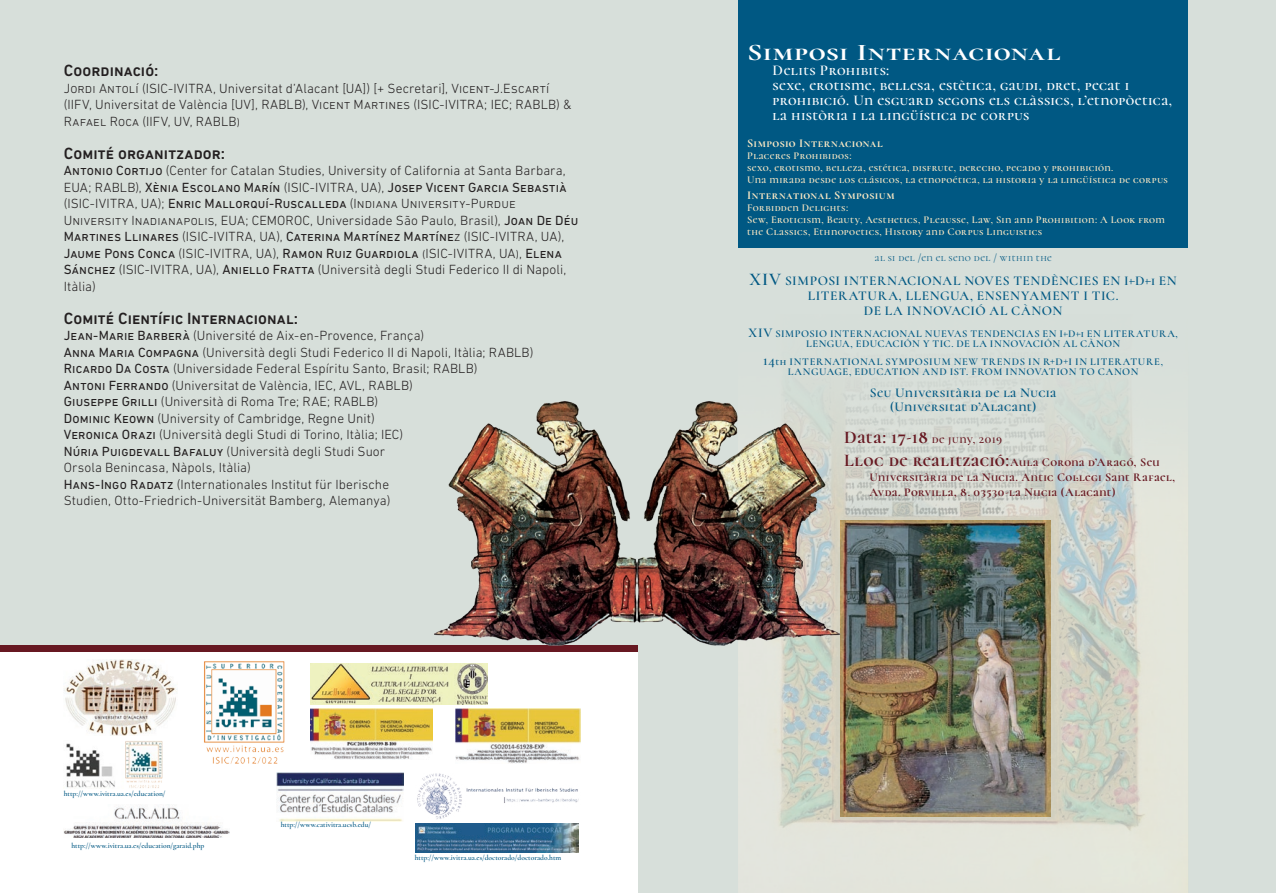
<style>
.page{position:relative;width:1276px;height:893px;background:#d7dfda}
.page>*{position:absolute;margin:0;border:0;box-sizing:border-box;transform-origin:0 0}
.t1{font:700 24px "Cormorant SC";letter-spacing:.02em;color:#fff;scale:1.25 1}
.t2{font:500 16.5px "DIN Next LT Pro";letter-spacing:.005em;color:#231f20}
.t3{font:600 15px/15px "Cormorant Unicase";letter-spacing:.025em;color:#fff}
.t4{font:300 13.5px/16.5px "DIN Next LT Pro";letter-spacing:.005em;color:#231f20}
.t5{font:600 13.5px/15px "Cormorant Unicase";letter-spacing:.04em;color:#005883;text-align:center}
.t6{font:700 12px/15px "Cormorant Unicase";letter-spacing:.03em;color:#671821}
.t7{font:700 12px "Cormorant SC";letter-spacing:.035em;color:#feeac5}
.t8{font:600 12px "Cormorant Unicase";letter-spacing:.04em;color:#671821}
.t9{font:600 10.5px/12px "Cormorant Unicase";letter-spacing:.04em;color:#feeac5}
.t10{font:600 10.5px/10.5px "Cormorant Unicase";letter-spacing:.05em;color:#005883;text-align:center}
.t11{font:10.5px "Cormorant Unicase";letter-spacing:.045em;color:#005883}
.t12{font:600 7.5px "Cormorant";color:#005883}
.s1{font-weight:400}
.s2{font-size:18px}
.s3{font-size:13.5px}
.s4{font-weight:700;font-size:18px}
</style>
<div class="page">
<div style="left:738px;top:0;width:450px;height:247px;background:#005883"></div>
<div style="left:0;top:645px;width:638px;height:7px;background:#671821"></div>
<img style="left:738px;top:390px;width:450px;height:503px">
<img style="left:840px;top:520px;width:210px;height:296px">
<div style="left:0;top:652px;width:638px;height:241px;background:#fff"></div>
<img style="left:456px;top:708px;width:124px;height:55px">
<img style="left:64px;top:806px;width:165px;height:32px">
<img style="left:204px;top:661px;width:81px;height:103px">
<img style="left:66px;top:743px;width:49px;height:45px">
<img style="left:310px;top:663px;width:178px;height:41px">
<img style="left:310px;top:708px;width:123px;height:52px">
<img style="left:417px;top:773px;width:162px;height:46px">
<img style="left:276px;top:773px;width:127px;height:48px">
<img style="left:415px;top:823px;width:163px;height:29px">
<img style="left:64px;top:659px;width:113px;height:77px">
<img style="left:125px;top:741px;width:38px;height:47px">
<img style="left:434px;top:401px;width:406px;height:244px">
<p class="t2" style="left:64px;top:61px;width:96px">Coordinació:</p>
<p class="t4" style="left:64px;top:80px;width:509px">Jordi Antolí (ISIC-IVITRA, Universitat d’Alacant [UA]) [+ Secretari], Vicent-J.Escartí (IIFV, Universitat de València [UV], RABLB), Vicent Martines (ISIC-IVITRA; IEC; RABLB) &amp;<br>Rafael Roca (IIFV, UV, RABLB)</p>
<p class="t2" style="left:64px;top:143px;width:163px">Comité organitzador:</p>
<p class="t4" style="left:64px;top:162px;width:516px"><span class="s1">Antonio Cortijo</span> (Center for Catalan Studies, University of California at Santa Barbara, EUA; RABLB), <span class="s1">Xènia Escolano Marín</span> (ISIC-IVITRA, UA), <span class="s1">Josep Vicent Garcia Sebastià </span>(ISIC-IVITRA, UA); <span class="s1">Enric Mallorquí-Ruscalleda</span> (Indiana University-Purdue University Inadianapolis, EUA; CEMOROC, Universidade São Paulo, Brasil), <span class="s1">Joan De Déu Martines Llinares</span> (ISIC-IVITRA, UA), <span class="s1">Caterina Martínez Martíne</span>z (ISIC-IVITRA, UA), <span class="s1">Jaume Pons Conca</span> (ISIC-IVITRA, UA), <span class="s1">Ramon Ruiz Guardiola</span> (ISIC-IVITRA, UA), <span class="s1">Elena Sánchez</span> (ISIC-IVITRA, UA), <span class="s1">Aniello Fratta</span> (Università degli Studi Federico II di Napoli, Itàlia)</p>
<p class="t2" style="left:64px;top:308px;width:236px">Comité Científic Internacional:</p>
<p class="t4" style="left:64px;top:327px;width:362px"><span class="s1">Jean-Marie Barberà</span> (Université de Aix-en-Provence, França)</p>
<p class="t4" style="left:64px;top:344px;width:471px"><span class="s1">Anna Maria Compagna</span> (Università degli Studi Federico II di Napoli, Itàlia; RABLB)</p>
<p class="t4" style="left:64px;top:360px;width:415px"><span class="s1">Ricardo Da Costa</span> (Universidade Federal Espíritu Santo, Brasil; RABLB)</p>
<p class="t4" style="left:64px;top:377px;width:350px"><span class="s1">Antoni Ferrando</span> (Universitat de València, IEC, AVL, RABLB)</p>
<p class="t4" style="left:64px;top:393px;width:316px"><span class="s1">Giuseppe Grilli</span> (Università di Roma Tre; RAE; RABLB)</p>
<p class="t4" style="left:64px;top:410px;width:312px"><span class="s1">Dominic Keown</span> (University of Cambridge, Regne Unit)</p>
<p class="t4" style="left:64px;top:426px;width:341px"><span class="s1">Veronica Orazi</span> (Università degli Studi di Torino, Itàlia; IEC)</p>
<p class="t4" style="left:64px;top:443px;width:328px"><span class="s1">Núria Puigdevall Bafaluy</span> (Università degli Studi Suor Orsola Benincasa, Nàpols, Itàlia)<br><span class="s1">Hans-Ingo Radatz</span> (Internationales Institut für Iberische Studien, Otto-Friedrich-Universität Bamberg, Alemanya)</p>
<p class="t12" style="left:64px;top:789px;width:103px">http://www.ivitra.ua.es/education/</p>
<p class="t12" style="left:71px;top:840px;width:134px">http://www.ivitra.ua.es/education/garaid.php</p>
<p class="t12" style="left:281px;top:820px;width:92px">http://www.cativitra.ucsb.edu/</p>
<p class="t12" style="left:415px;top:853px;width:148px">http://www.ivitra.ua.es/doctorado/doctorado.htm</p>
<p class="t1" style="left:747px;top:37px;width:252px">Simposi Internacional</p>
<p class="t3" style="left:772px;top:63px;width:118px">Delits Prohibits:</p>
<p class="t3" style="left:772px;top:78px;width:401px">sexe, erotisme, bellesa, estètica, gaudi, dret, pecat i prohibició. Un esguard segons els clàssics, l’etnopòetica, la història i la lingüística de corpus</p>
<p class="t7" style="left:747px;top:135px;width:137px">Simposio Internacional</p>
<p class="t9" style="left:747px;top:149px;width:106px">Placeres Prohibidos:</p>
<p class="t9" style="left:747px;top:161px;width:368px">sexo, erotismo, belleza, estética, disfrute, derecho, pecado y prohibición.</p>
<p class="t9" style="left:747px;top:173px;width:422px">Una mirada desde los clásicos, la etnopoética, la historia y la lingüística de corpus</p>
<p class="t7" style="left:747px;top:188px;width:149px">International Symposium</p>
<p class="t9" style="left:747px;top:201px;width:102px">Forbidden Delights:</p>
<p class="t9" style="left:747px;top:213px;width:419px">Sew, Eroticism, Beauty, Aesthetics, Pleausse, Law, Sin and Prohibition: A Look from the Classics, Ethnopoetics, History and Corpus Linguistics</p>
<p class="t11" style="left:874px;top:251px;width:179px">al si del /en el seno del / within the</p>
<p class="t5" style="left:749px;top:273px;width:428px"><span class="s2">XIV</span> SIMPOSI INTERNACIONAL NOVES TENDÈNCIES EN I+D+i EN<br>LITERATURA, LLENGUA, ENSENYAMENT I TIC.<br>DE LA INNOVACIÓ AL CÀNON</p>
<p class="t10" style="left:748px;top:328px;width:431px"><span class="s3">XIV</span> SIMPOSIO INTERNACIONAL NUEVAS TENDENCIAS EN I+D+i EN LITERATURA,<br>LENGUA, EDUCACIÓN Y TIC. DE LA INNOVACIÓN AL CÀNON</p>
<p class="t10" style="left:763px;top:356px;width:401px"><span class="s3">14</span>th INTERNATIONAL SYMPOSIUM NEW TRENDS IN R+D+I IN LITERATURE,<br>LANGUAGE, EDUCATION AND IST. FROM INNOVATION TO CANON</p>
<p class="t5" style="left:870px;top:385px;width:188px">Seu Universitària de la Nucia</p>
<p class="t5" style="left:890px;top:399px;width:148px">(Universitat d’Alacant)</p>
<p class="t8" style="left:844px;top:431px;width:160px"><span class="s4">Data: 17-18</span> de juny, 2019</p>
<p class="t6" style="left:869px;top:455px;width:307px;text-indent:-26px"><span class="s2">Lloc de realització:</span>Aula Corona d’Aragó, Seu<br>Universitària de la Nucia. Antic Col·legi Sant Rafael,<br>Avda. Porvilla, 8. 03530-la Nucia (Alacant)</p>
</div>
